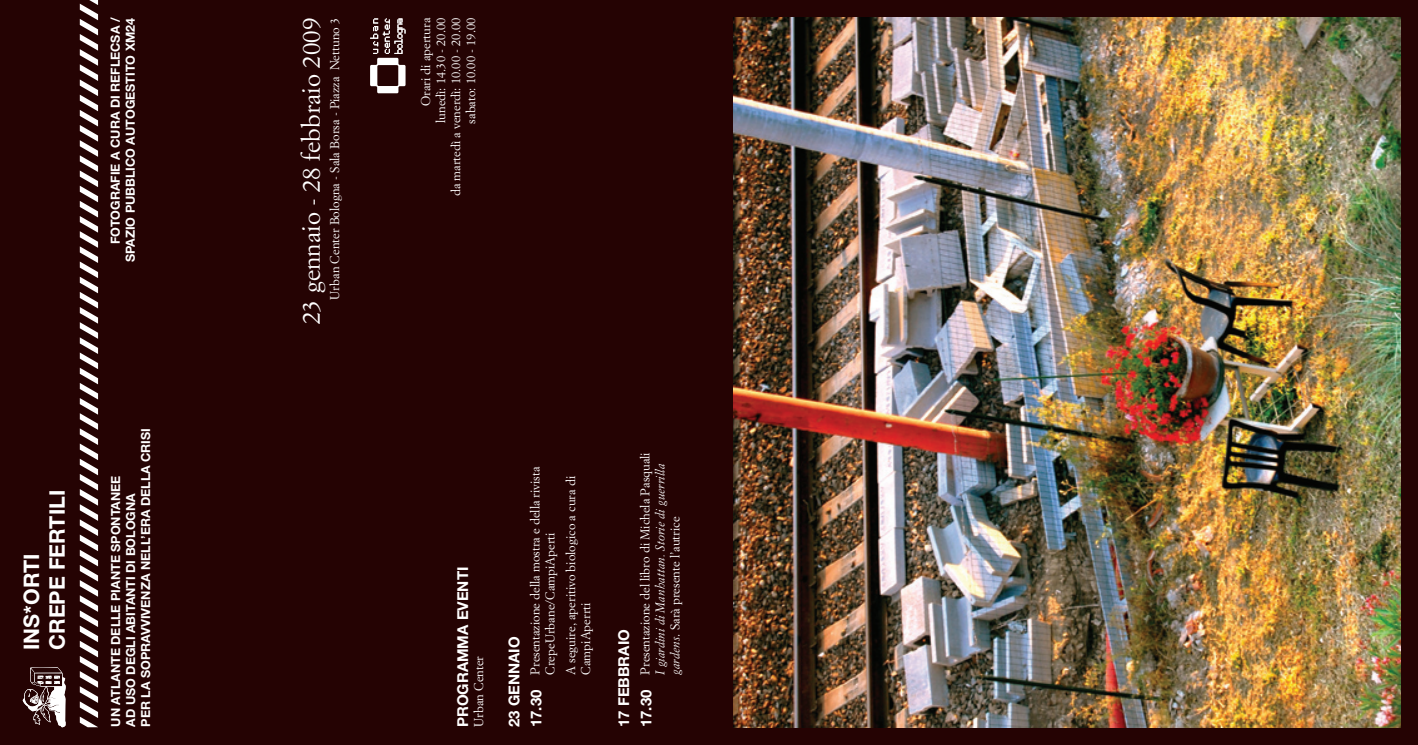
<style>
.page{position:relative;width:1418px;height:745px;background:#fff}
.page>*{position:absolute;margin:0;border:0;box-sizing:border-box;transform-origin:0 0}
.Intestazione_CU{font:25px "Simoncini Garamond Std";color:#fff}
.Intestazione_CU-2{font:700 21.5px "Helvetica Neue";color:#fff}
.t1{font:700 15px "Helvetica Neue";color:#fff}
.Testo_introduttivo{font:12.5px/15px "Simoncini Garamond Std";color:#fff}
.Intestazione_CU-3{font:700 12.5px/15px "Helvetica Neue";color:#fff;text-align:right}
.s1{font-style:italic}
</style>
<div class="page">
<div style="left:0;top:0;width:1417px;height:744px;background:#250303"></div>
<svg style="left:23px;top:667px;width:43px;height:60px"></svg>
<svg style="left:80px;top:0;width:18px;height:726px"></svg>
<svg style="left:370px;top:18px;width:35px;height:75px"></svg>
<img style="left:733px;top:18px;width:667px;height:708px">
<p class="Intestazione_CU-2" style="left:18px;top:649px;width:98px;rotate:-90deg">INS*ORTI</p>
<p class="Intestazione_CU-2" style="left:44px;top:649px;width:161px;rotate:-90deg">CREPE FERTILI</p>
<p class="Intestazione_CU-3" style="left:107px;top:262px;width:246px;rotate:-90deg">FOTOGRAFIE A CURA DI REFLECSA /<br>SPAZIO PUBBLICO AUTOGESTITO XM24</p>
<p class="Testo_introduttivo" style="left:327px;top:299px;width:283px;rotate:-90deg">Urban Center Bologna - Sala Borsa - Piazza Nettuno 3</p>
<p class="Testo_introduttivo" style="left:418px;top:196px;width:180px;text-align:right;rotate:-90deg">Orari di apertura<br>lunedì: 14.30 - 20.00<br>da martedì a venerdì: 10.00 - 20.00 sabato: 10.00 - 19.00</p>
<p class="Intestazione_CU" style="left:296px;top:324px;width:308px;rotate:-90deg">23 gennaio - 28 febbraio 2009</p>
<p class="Intestazione_CU-3" style="left:138px;top:726px;width:300px;rotate:-90deg">PER LA SOPRAVVIVENZA NELL’ERA DELLA CRISI</p>
<p class="Intestazione_CU-3" style="left:108px;top:726px;width:252px;rotate:-90deg">UN ATLANTE DELLE PIANTE SPONTANEE</p>
<p class="Intestazione_CU-3" style="left:123px;top:726px;width:235px;rotate:-90deg">AD USO DEGLI ABITANTI DI BOLOGNA</p>
<p class="t1" style="left:453px;top:726px;width:162px;rotate:-90deg">PROGRAMMA EVENTI</p>
<p class="Testo_introduttivo" style="left:471px;top:726px;width:73px;rotate:-90deg">Urban Center</p>
<p class="t1" style="left:505px;top:726px;width:92px;rotate:-90deg">23 GENNAIO</p>
<p class="Testo_introduttivo" style="left:527px;top:674px;width:210px;rotate:-90deg">Presentazione della mostra e della rivista<br>CrepeUrbane/CampiAperti</p>
<p class="t1" style="left:527px;top:726px;width:39px;rotate:-90deg">17.30</p>
<p class="Testo_introduttivo" style="left:563px;top:674px;width:200px;rotate:-90deg">A seguire, aperitivo biologico a cura di<br>CampiAperrti</p>
<p class="t1" style="left:614px;top:726px;width:99px;rotate:-90deg">17 FEBBRAIO</p>
<p class="Testo_introduttivo" style="left:637px;top:674px;width:224px;rotate:-90deg">Presentazione del libro di Michela Pasquali<br><span class="s1">I giardini di Manhattan. Storie di guerrilla gardens</span>. Sarà presente l’autrice</p>
<p class="t1" style="left:637px;top:726px;width:39px;rotate:-90deg">17.30</p>
</div>
